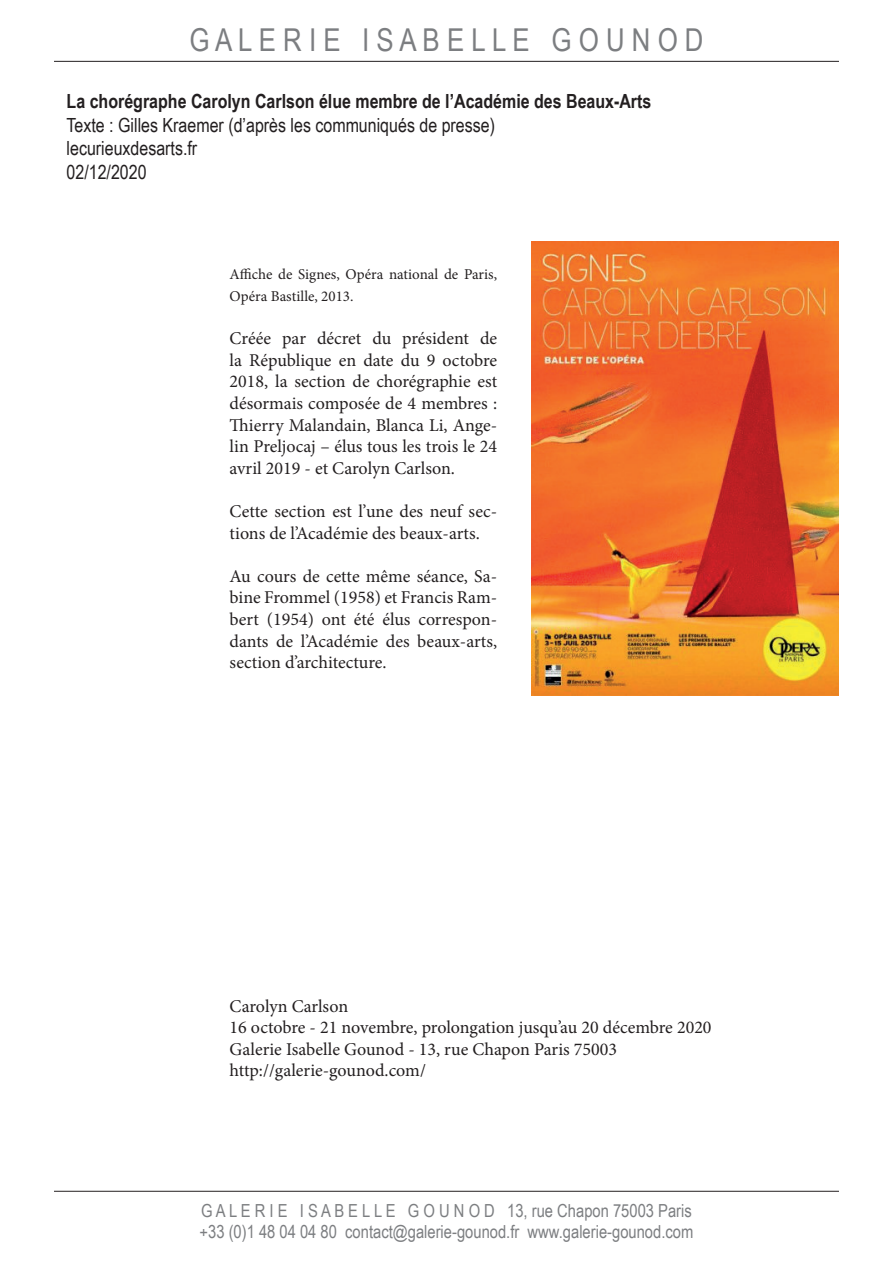
<style>
.page{position:relative;width:893px;height:1263px;background:#fff}
.page>*{position:absolute;margin:0;border:0;box-sizing:border-box;transform-origin:0 0}
.t1{font:31.5px "Arial Narrow";color:#7c7e81}
.t2{font:19.5px/23.4px "Arial Narrow";color:#231f20}
.t3{font:700 19.5px "Arial Narrow";color:#231f20}
.t4{font:18px/21.6px "Minion Pro";color:#231f20;text-align:justify}
.t5{font:18px/21.6px "Arial Narrow";color:#7c7e81}
.t6{font:15px/21.6px "Minion Pro";color:#231f20}
</style>
<div class="page">
<hr style="left:54px;top:61px;width:785px;height:1px;background:#231f20">
<hr style="left:54px;top:1191px;width:785px;height:1px;background:#231f20">
<img style="left:531px;top:241px;width:308px;height:454px">
<h1 class="t1" style="left:189px;top:16px;width:516px">G A L E R I E I S A B E L L E G O U N O D</h1>
<p class="t3" style="left:67px;top:87px;width:586px">La chorégraphe Carolyn Carlson élue membre de l’Académie des Beaux-Arts</p>
<p class="t2" style="left:67px;top:113px;width:430px">Texte : Gilles Kraemer (d’après les communiqués de presse) lecurieuxdesarts.fr<br>02/12/2020</p>
<p class="t6" style="left:230px;top:264px;width:269px">Affiche de Signes, Opéra national de Paris,<br>Opéra Bastille, 2013.</p>
<p class="t4" style="left:230px;top:328px;width:269px">Créée par décret du président de la République en date du 9 octobre 2018, la section de chorégraphie est désormais composée de 4 membres :<br>Thierry Malandain, Blanca Li, Ange&shy;lin Preljocaj – élus tous les trois le 24 avril 2019 - et Carolyn Carlson.</p>
<p class="t4" style="left:230px;top:501px;width:269px">Cette section est l’une des neuf sec&shy;tions de l’Académie des beaux-arts.</p>
<p class="t4" style="left:230px;top:565px;width:269px">Au cours de cette même séance, Sa&shy;bine Frommel (1958) et Francis Ram&shy;bert (1954) ont été élus correspon&shy;dants de l’Académie des beaux-arts, section d’architecture.</p>
<p class="t4" style="left:230px;top:995px;width:483px;text-align:left">Carolyn Carlson<br>16 octobre - 21 novembre, prolongation jusqu’au 20 décembre 2020<br>Galerie Isabelle Gounod - 13, rue Chapon Paris 75003 http://galerie-gounod.com/</p>
<p class="t5" style="left:200px;top:1199px;width:495px">G A L E R I E I S A B E L L E G O U N O D 13, rue Chapon 75003 Paris +33 (0)1 48 04 04 80 contact@galerie-gounod.fr www.galerie-gounod.com</p>
</div>
